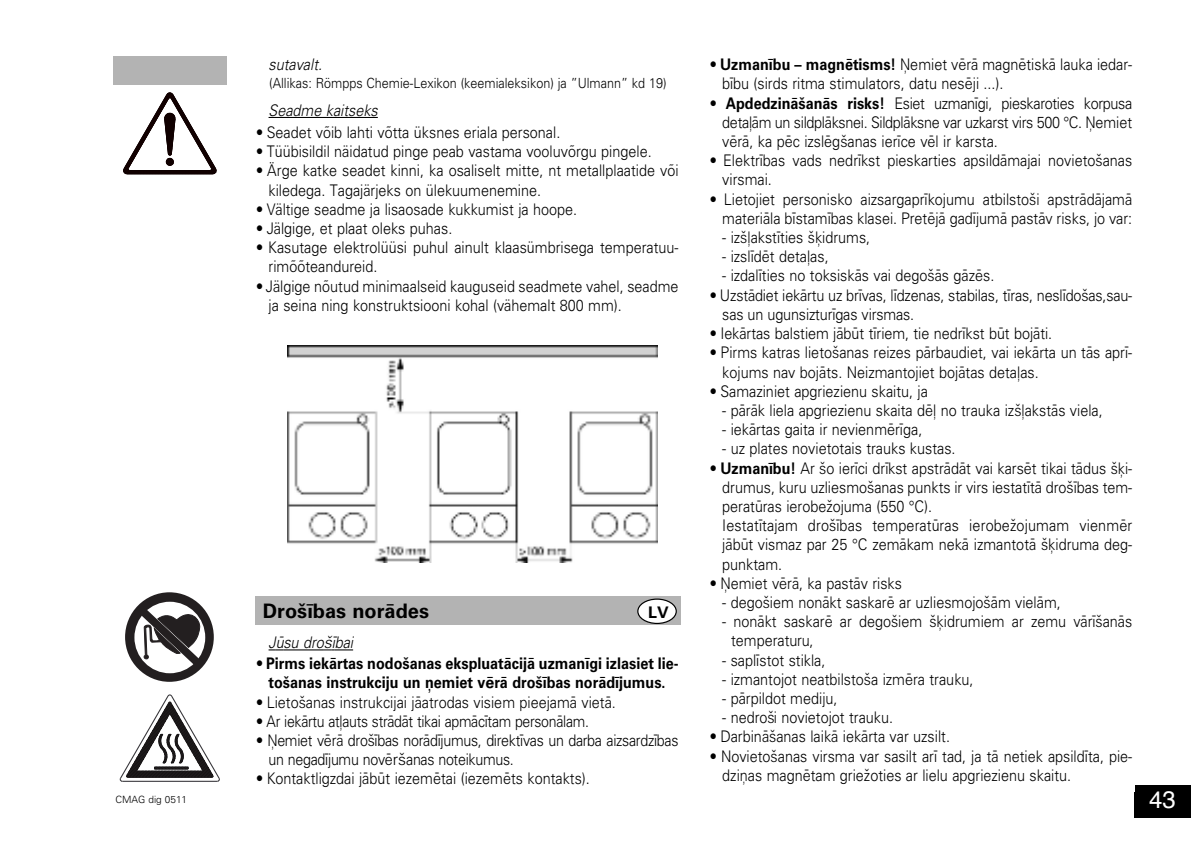
<style>
.page{position:relative;width:1191px;height:842px;background:#fff}
.page>*{position:absolute;margin:0;border:0;box-sizing:border-box;transform-origin:0 0}
.t1{font:24px "Helvetica";color:#fff}
.t2{font:700 20px "Univers CE";color:#000}
.t3{font:300 16px/19.2px "Univers CE";color:#000;scale:.9 1}
.t4{font:700 16px/19.2px "Univers CE";color:#000;text-align:center;scale:.9 1}
.t5{font:300 16px/19.2px "Univers CE";color:#000;scale:.89 1}
.t6{font:300 16px/19.2px "Univers CE";letter-spacing:-.02em;color:#000;scale:.89 1}
.t7{font:300 16px "Univers CE";letter-spacing:-.02em;color:#000;scale:.88 1}
.t8{font:italic 300 16px "Univers CE";color:#000;scale:.9 1}
.t9{font:700 16px "Univers CE";color:#000}
.t10{font:300 14px "Univers CE";color:#000;scale:.9 1}
.t11{font:300 10px "Univers CE";color:#000}
.s1{font-weight:700}
</style>
<div class="page">
<hr style="left:268px;top:117px;width:110px;height:1px;background:#000">
<svg style="left:123px;top:92px;width:94px;height:83px"></svg>
<div style="left:1134px;top:785px;width:57px;height:33px;background:#000"></div>
<div style="left:113px;top:57px;width:114px;height:28px;background:#b3b3b3"></div>
<img style="left:288px;top:345px;width:369px;height:217px">
<svg style="left:268px;top:649px;width:15px;height:1px"></svg>
<hr style="left:283px;top:649px;width:41px;height:1px;background:#000">
<svg style="left:324px;top:649px;width:29px;height:1px"></svg>
<div style="left:255px;top:597px;width:425px;height:28px;background:#b3b3b3"></div>
<svg style="left:637px;top:598px;width:40px;height:26px"></svg>
<div style="left:125px;top:592px;width:89px;height:90px;background:#231f20;border-radius:50%"></div>
<div style="left:134px;top:602px;width:71px;height:71px;background:#fff;border-radius:50%"></div>
<svg style="left:140px;top:607px;width:62px;height:59px"></svg>
<svg style="left:119px;top:694px;width:101px;height:88px"></svg>
<p class="t8" style="left:268px;top:59px;width:61px">sutavalt.</p>
<p class="t10" style="left:269px;top:78px;width:443px">(Allikas: Römpps Chemie-Lexikon (keemialeksikon) ja ”Ulmann” kd 19)</p>
<p class="t8" style="left:268px;top:104px;width:123px">Seadme kaitseks</p>
<p class="t3" style="left:257px;top:124px;width:338px"><span class="s1">•</span> Seadet võib lahti võtta üksnes eriala personal.</p>
<p class="t3" style="left:257px;top:143px;width:440px"><span class="s1">•</span> Tüübisildil näidatud pinge peab vastama vooluvõrgu pingele.</p>
<p class="t3" style="left:268px;top:162px;width:457px;text-indent:-11px"><span class="s1">•</span> Ärge katke seadet kinni, ka osaliselt mitte, nt metallplaatide või kiledega. Tagajärjeks on ülekuumenemine.</p>
<p class="t3" style="left:257px;top:201px;width:357px"><span class="s1">•</span> Vältige seadme ja lisaosade kukkumist ja hoope.</p>
<p class="t3" style="left:257px;top:220px;width:218px"><span class="s1">•</span> Jälgige, et plaat oleks puhas.</p>
<p class="t3" style="left:268px;top:239px;width:457px;text-indent:-11px"><span class="s1">•</span> Kasutage elektrolüüsi puhul ainult klaasümbrisega temperatuu&shy;rimõõteandureid.</p>
<p class="t3" style="left:268px;top:278px;width:457px;text-indent:-11px"><span class="s1">•</span> Jälgige nõutud minimaalseid kauguseid seadmete vahel, seadme ja seina ning konstruktsiooni kohal (vähemalt 800 mm).</p>
<p class="t2" style="left:263px;top:604px;width:168px">Drošības norādes</p>
<p class="t9" style="left:648px;top:606px;width:22px">LV</p>
<p class="t8" style="left:268px;top:637px;width:95px">Jūsu drošībai</p>
<p class="t4" style="left:257px;top:655px;width:469px">• Pirms iekārtas nodošanas ekspluatācijā uzmanīgi izlasiet lie&shy;tošanas instrukciju un ņemiet vērā drošības norādījumus.</p>
<p class="t3" style="left:257px;top:694px;width:400px"><span class="s1">•</span> Lietošanas instrukcijai jāatrodas visiem pieejamā vietā.</p>
<p class="t7" style="left:257px;top:715px;width:378px"><span class="s1">•</span> Ar iekārtu atļauts strādāt tikai apmācītam personālam.</p>
<p class="t6" style="left:268px;top:732px;width:462px;text-indent:-11px"><span class="s1">•</span> Ņemiet vērā drošības norādījumus, direktīvas un darba aizsardzības un negadījumu novēršanas noteikumus.</p>
<p class="t3" style="left:257px;top:771px;width:371px"><span class="s1">•</span> Kontaktligzdai jābūt iezemētai (iezemēts kontakts).</p>
<p class="t5" style="left:722px;top:56px;width:462px;text-indent:-11px"><span class="s1">• Uzmanību – magnētisms!</span> Ņemiet vērā magnētiskā lauka iedar&shy;bību (sirds ritma stimulators, datu nesēji ...).</p>
<p class="t3" style="left:722px;top:95px;width:457px;text-align:justify;text-indent:-11px"><span class="s1">• Apdedzināšanās risks!</span> Esiet uzmanīgi, pieskaroties korpusa detaļām un sildplāksnei. Sildplāksne var uzkarst virs 500 °C. Ņemiet vērā, ka pēc izslēgšanas ierīce vēl ir karsta.</p>
<p class="t3" style="left:722px;top:152px;width:457px;text-indent:-11px"><span class="s1">•</span> Elektrības vads nedrīkst pieskarties apsildāmajai novietošanas virsmai.</p>
<p class="t3" style="left:711px;top:191px;width:470px;text-align:right"><span class="s1">•</span> Lietojiet personisko aizsargaprīkojumu atbilstoši apstrādājamā materiāla bīstamības klasei. Pretējā gadījumā pastāv risks, jo var:</p>
<p class="t3" style="left:722px;top:229px;width:166px">- izšļakstīties šķidrums,</p>
<p class="t3" style="left:722px;top:248px;width:120px">- izslīdēt detaļas,</p>
<p class="t3" style="left:722px;top:268px;width:304px">- izdalīties no toksiskās vai degošās gāzēs.</p>
<p class="t3" style="left:722px;top:287px;width:457px;text-indent:-11px"><span class="s1">•</span> Uzstādiet iekārtu uz brīvas, līdzenas, stabilas, tīras, neslīdošas,sau&shy;sas un ugunsizturīgas virsmas.</p>
<p class="t3" style="left:711px;top:325px;width:381px"><span class="s1">•</span> Iekārtas balstiem jābūt tīriem, tie nedrīkst būt bojāti.</p>
<p class="t3" style="left:722px;top:344px;width:457px;text-indent:-11px"><span class="s1">•</span> Pirms katras lietošanas reizes pārbaudiet, vai iekārta un tās aprī&shy;kojums nav bojāts. Neizmantojiet bojātas detaļas.</p>
<p class="t3" style="left:711px;top:383px;width:243px"><span class="s1">•</span> Samaziniet apgriezienu skaitu, ja</p>
<p class="t3" style="left:722px;top:402px;width:424px">- pārāk liela apgriezienu skaita dēļ no trauka izšļakstās viela,</p>
<p class="t3" style="left:722px;top:421px;width:224px">- iekārtas gaita ir nevienmērīga,</p>
<p class="t3" style="left:722px;top:440px;width:261px">- uz plates novietotais trauks kustas.</p>
<p class="t3" style="left:722px;top:460px;width:457px;text-indent:-11px"><span class="s1">• Uzmanību!</span> Ar šo ierīci drīkst apstrādāt vai karsēt tikai tādus šķi&shy;drumus, kuru uzliesmošanas punkts ir virs iestatītā drošības tem&shy;peratūras ierobežojuma (550 °C).<br>Iestatītajam drošības temperatūras ierobežojumam vienmēr jābūt vismaz par 25 °C zemākam nekā izmantotā šķidruma deg&shy;punktam.</p>
<p class="t3" style="left:711px;top:575px;width:214px"><span class="s1">•</span> Ņemiet vērā, ka pastāv risks</p>
<p class="t3" style="left:722px;top:594px;width:378px">- degošiem nonākt saskarē ar uzliesmojošām vielām,</p>
<p class="t3" style="left:731px;top:613px;width:447px;text-indent:-9px">- nonākt saskarē ar degošiem šķidrumiem ar zemu vārīšanās temperaturu,</p>
<p class="t3" style="left:722px;top:652px;width:116px">- saplīstot stikla,</p>
<p class="t3" style="left:722px;top:671px;width:281px">- izmantojot neatbilstoša izmēra trauku,</p>
<p class="t3" style="left:722px;top:690px;width:130px">- pārpildot mediju,</p>
<p class="t3" style="left:722px;top:709px;width:191px">- nedroši novietojot trauku.</p>
<p class="t3" style="left:711px;top:728px;width:267px"><span class="s1">•</span> Darbināšanas laikā iekārta var uzsilt.</p>
<p class="t3" style="left:722px;top:748px;width:457px;text-indent:-11px"><span class="s1">•</span> Novietošanas virsma var sasilt arī tad, ja tā netiek apsildīta, pie&shy;dziņas magnētam griežoties ar lielu apgriezienu skaitu.</p>
<p class="t11" style="left:115px;top:796px;width:73px">CMAG dig 0511</p>
<h1 class="t1" style="left:1149px;top:789px;width:28px">43</h1>
</div>
